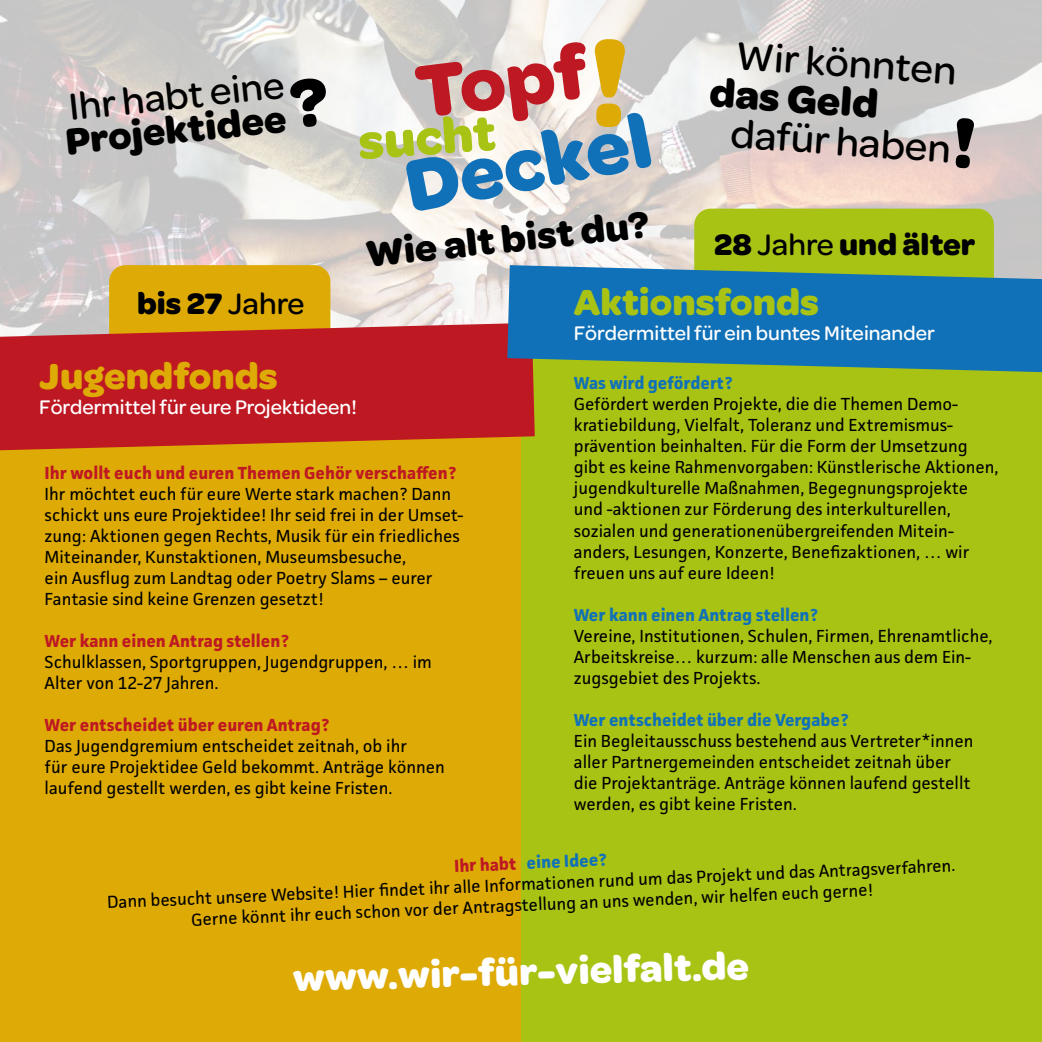
<style>
.page{position:relative;width:1042px;height:1042px;background:#fff}
.page>*{position:absolute;margin:0;border:0;box-sizing:border-box;transform-origin:0 0}
.t1{font:700 79.27px "Omnes";color:#be1823}
.t2{font:700 78.92px "Omnes";color:#1071b8}
.t3{font:700 51.98px "Omnes";color:#a9c315}
.t4{font:500 41.65px "Omnes";color:#000}
.t5{font:700 41.65px "Omnes";color:#000}
.t6{font:700 39.9px "Omnes";color:#fff}
.t7{font:500 39.9px "Omnes";color:#000}
.t8{font:700 39.9px "Omnes";color:#000}
.t9{font:700 39.38px "Omnes";color:#000}
.t10{font:700 38.5px "Omnes";color:#a9c315}
.t11{font:700 38.5px "Omnes";color:#deaa06}
.t12{font:700 31.5px "Omnes";color:#000}
.t13{font:500 21px "Omnes";color:#fff}
.t14{font:17.5px/21px "Facit";color:#000}
.t15{font:700 17.5px "Facit";color:#be1823}
.t16{font:700 17.5px "Facit";color:#1071b8}
.s1{font-weight:500}
.s2{font-weight:700;color:#be1824}
.s3{font-weight:700;color:#1071b8}
</style>
<div class="page">
<img style="left:0;top:0;width:1042px;height:323px">
<div style="left:109px;top:265px;width:221px;height:114px;background:#deaa06;border-radius:16px"></div>
<div style="left:694px;top:209px;width:300px;height:114px;background:#a9c315;border-radius:16px"></div>
<div style="left:521px;top:330px;width:521px;height:712px;background:#a9c315"></div>
<div style="left:0;top:393px;width:521px;height:649px;background:#deaa06"></div>
<svg style="left:0;top:323px;width:535px;height:127px;background:#c12925"></svg>
<svg style="left:507px;top:265px;width:535px;height:107px;background:#257ba6"></svg>
<svg style="left:591px;top:39px;width:36px;height:88px"></svg>
<svg style="left:289px;top:77px;width:40px;height:51px"></svg>
<svg style="left:953px;top:118px;width:22px;height:51px"></svg>
<h1 class="t1" style="left:409px;top:33px;width:173px;rotate:-7deg">Topf</h1>
<h3 class="t4" style="left:738px;top:27px;width:222px;rotate:4deg">Wir könnten</h3>
<h3 class="t7" style="left:66px;top:80px;width:218px;rotate:-6deg">Ihr habt eine</h3>
<h3 class="t5" style="left:712px;top:61px;width:171px;rotate:4deg">das Geld</h3>
<h3 class="t8" style="left:63px;top:112px;width:223px;rotate:-6deg">Projektidee</h3>
<h3 class="t4" style="left:733px;top:105px;width:222px;rotate:4deg">dafür haben</h3>
<h2 class="t2" style="left:395px;top:130px;width:251px;rotate:-11deg">Deckel</h2>
<h3 class="t3" style="left:356px;top:104px;width:139px;rotate:-4deg">sucht</h3>
<h3 class="t9" style="left:363px;top:225px;width:286px;rotate:-6deg">Wie alt bist du?</h3>
<h3 class="t12" style="left:714px;top:221px;width:263px">28 <span class="s1">Jahre</span> und älter</h3>
<h3 class="t12" style="left:137px;top:280px;width:169px">bis 27 <span class="s1">Jahre</span></h3>
<h3 class="t10" style="left:574px;top:274px;width:247px">Aktionsfonds</h3>
<p class="t13" style="left:574px;top:319px;width:362px">Fördermittel für ein buntes Miteinander</p>
<h3 class="t11" style="left:39px;top:347px;width:240px">Jugendfonds</h3>
<p class="t13" style="left:39px;top:393px;width:319px">Fördermittel für eure Projektideen!</p>
<p class="t16" style="left:574px;top:372px;width:160px">Was wird gefördert?</p>
<p class="t14" style="left:574px;top:393px;width:426px">Gefördert werden Projekte, die die Themen Demo&shy;kratiebildung, Vielfalt, Toleranz und Extremismus&shy;prävention beinhalten. Für die Form der Umsetzung gibt es keine Rahmenvorgaben: Künstlerische Aktionen, jugendkulturelle Maßnahmen, Begegnungsprojekte und -aktionen zur Förderung des interkulturellen, sozialen und generationenübergreifenden Mitein&shy;anders, Lesungen, Konzerte, Benefizaktionen, … wir freuen uns auf eure Ideen!</p>
<p class="t16" style="left:574px;top:603px;width:245px">Wer kann einen Antrag stellen?</p>
<p class="t14" style="left:574px;top:624px;width:420px">Vereine, Institutionen, Schulen, Firmen, Ehrenamtliche,<br>Arbeitskreise… kurzum: alle Menschen aus dem Ein&shy;zugsgebiet des Projekts.</p>
<p class="t16" style="left:574px;top:708px;width:276px">Wer entscheidet über die Vergabe?</p>
<p class="t14" style="left:574px;top:729px;width:401px">Ein Begleitausschuss bestehend aus Vertreter*innen aller Partnergemeinden entscheidet zeitnah über die Projektanträge. Anträge können laufend gestellt werden, es gibt keine Fristen.</p>
<p class="t14" style="left:106px;top:874px;width:850px;text-align:center;rotate:-3deg"><span class="s2">Ihr habt</span> <span class="s3">eine Idee?<br></span>Dann besucht unsere Website! Hier fi ndet ihr alle Informationen rund um das Projekt und das Antragsverfahren.<br>Gerne könnt ihr euch schon vor der Antragstellung an uns wenden, wir helfen euch gerne!</p>
<p class="t15" style="left:45px;top:461px;width:413px">Ihr wollt euch und euren Themen Gehör verschaffen?</p>
<p class="t14" style="left:45px;top:483px;width:420px">Ihr möchtet euch für eure Werte stark machen? Dann schickt uns eure Projektidee! Ihr seid frei in der Umset&shy;zung: Aktionen gegen Rechts, Musik für ein friedliches Miteinander, Kunstaktionen, Museumsbesuche,<br>ein Ausflug zum Landtag oder Poetry Slams – eurer Fantasie sind keine Grenzen gesetzt!</p>
<p class="t15" style="left:45px;top:629px;width:245px">Wer kann einen Antrag stellen?</p>
<p class="t14" style="left:45px;top:651px;width:389px">Schulklassen, Sportgruppen, Jugendgruppen, … im<br>Alter von 12-27 Jahren.</p>
<p class="t15" style="left:45px;top:713px;width:286px">Wer entscheidet über euren Antrag?</p>
<p class="t14" style="left:45px;top:735px;width:402px">Das Jugendgremium entscheidet zeitnah, ob ihr<br>für eure Projektidee Geld bekommt. Anträge können laufend gestellt werden, es gibt keine Fristen.</p>
<h3 class="t6" style="left:292px;top:950px;width:458px;rotate:-2deg">www.wir-für-vielfalt.de</h3>
</div>
